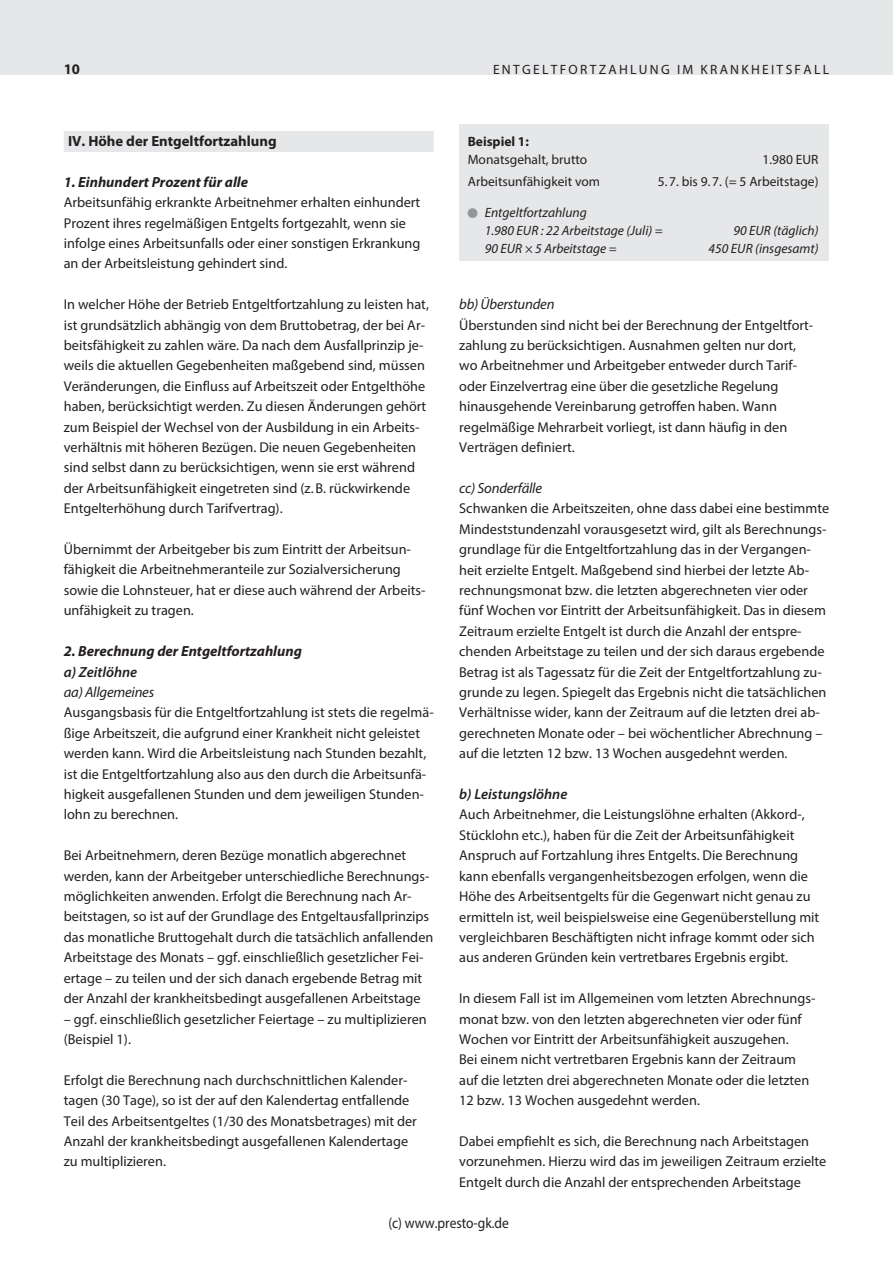
<style>
.page{position:relative;width:893px;height:1263px;background:#fff}
.page>*{position:absolute;margin:0;border:0;box-sizing:border-box;transform-origin:0 0}
.t1{font:15px "Myriad Pro";color:#231f20;scale:.9 1}
.t2{font:italic 700 14.7px "Myriad Pro";color:#231f20}
.t3{font:italic 14.7px "Myriad Pro";letter-spacing:-.015em;color:#231f20}
.t4{font:700 14.7px "Myriad Pro";color:#231f20}
.t5{font:italic 600 14.7px "Myriad Pro";color:#231f20}
.t6{font:14.25px/20.4px "Myriad Pro";color:#231f20}
.t7{font:italic 13.5px/18px "Myriad Pro";color:#231f20}
.t8{font:13.5px "Myriad Pro";color:#231f20}
.t9{font:13.5px "Myriad Pro";letter-spacing:.17em;color:#231f20}
.t10{font:700 13.5px "Myriad Pro";color:#231f20}
.s1{color:#939598}
</style>
<div class="page">
<div style="left:0;top:0;width:893px;height:75px;background:#e6e7e9"></div>
<div style="left:459px;top:125px;width:370px;height:136px;background:#e6e7e9"></div>
<div style="left:64px;top:131px;width:370px;height:21px;background:#e6e7e9"></div>
<p class="t4" style="left:64px;top:61px;width:18px">10</p>
<p class="t4" style="left:68px;top:133px;width:210px">IV. Höhe der Entgeltfortzahlung</p>
<p class="t2" style="left:64px;top:174px;width:186px">1. Einhundert Prozent für alle</p>
<p class="t6" style="left:64px;top:192px;width:358px">Arbeitsunfähig erkrankte Arbeitnehmer erhalten einhundert Prozent ihres regelmäßigen Entgelts fortgezahlt, wenn sie infolge eines Arbeitsunfalls oder einer sonstigen Erkrankung an der Arbeitsleistung gehindert sind.</p>
<p class="t6" style="left:64px;top:294px;width:367px">In welcher Höhe der Betrieb Entgeltfortzahlung zu leisten hat, ist grundsätzlich abhängig von dem Bruttobetrag, der bei Ar&shy;beitsfähigkeit zu zahlen wäre. Da nach dem Ausfallprinzip je&shy;weils die aktuellen Gegebenheiten maßgebend sind, müssen Veränderungen, die Einfluss auf Arbeitszeit oder Entgelthöhe haben, berücksichtigt werden. Zu diesen Änderungen gehört zum Beispiel der Wechsel von der Ausbildung in ein Arbeits&shy;verhältnis mit höheren Bezügen. Die neuen Gegebenheiten sind selbst dann zu berücksichtigen, wenn sie erst während der Arbeitsunfähigkeit eingetreten sind (z.B. rückwirkende Entgelterhöhung durch Tarifvertrag).</p>
<p class="t6" style="left:64px;top:539px;width:363px">Übernimmt der Arbeitgeber bis zum Eintritt der Arbeitsun&shy;fähigkeit die Arbeitnehmeranteile zur Sozialversicherung sowie die Lohnsteuer, hat er diese auch während der Arbeits&shy;unfähigkeit zu tragen.</p>
<p class="t2" style="left:64px;top:643px;width:240px">2. Berechnung der Entgeltfortzahlung</p>
<p class="t5" style="left:64px;top:662px;width:75px">a) Zeitlöhne</p>
<p class="t3" style="left:64px;top:683px;width:92px">aa) Allgemeines</p>
<p class="t6" style="left:64px;top:702px;width:371px">Ausgangsbasis für die Entgeltfortzahlung ist stets die regelmä&shy;ßige Arbeitszeit, die aufgrund einer Krankheit nicht geleistet werden kann. Wird die Arbeitsleistung nach Stunden bezahlt, ist die Entgeltfortzahlung also aus den durch die Arbeitsunfä&shy;higkeit ausgefallenen Stunden und dem jeweiligen Stunden&shy;lohn zu berechnen.</p>
<p class="t6" style="left:64px;top:845px;width:371px">Bei Arbeitnehmern, deren Bezüge monatlich abgerechnet werden, kann der Arbeitgeber unterschiedliche Berechnungs&shy;möglichkeiten anwenden. Erfolgt die Berechnung nach Ar&shy;beitstagen, so ist auf der Grundlage des Entgeltausfallprinzips das monatliche Bruttogehalt durch die tatsächlich anfallenden Arbeitstage des Monats – ggf. einschließlich gesetzlicher Fei&shy;ertage – zu teilen und der sich danach ergebende Betrag mit der Anzahl der krankheitsbedingt ausgefallenen Arbeitstage</p>
<p class="t6" style="left:64px;top:1008px;width:364px">– ggf. einschließlich gesetzlicher Feiertage – zu multiplizieren (Beispiel 1).</p>
<p class="t6" style="left:64px;top:1069px;width:355px">Erfolgt die Berechnung nach durchschnittlichen Kalender&shy;tagen (30 Tage), so ist der auf den Kalendertag entfallende Teil des Arbeitsentgeltes (1/30 des Monatsbetrages) mit der Anzahl der krankheitsbedingt ausgefallenen Kalendertage zu multiplizieren.</p>
<p class="t9" style="left:493px;top:62px;width:338px">ENTGELTFORTZAHLUNG IM KRANKHEITSFALL</p>
<p class="t10" style="left:468px;top:134px;width:63px">Beispiel 1:</p>
<p class="t8" style="left:468px;top:151px;width:121px">Monatsgehalt, brutto</p>
<p class="t8" style="left:763px;top:151px;width:57px">1.980 EUR</p>
<p class="t8" style="left:468px;top:173px;width:134px">Arbeitsunfähigkeit vom</p>
<p class="t8" style="left:658px;top:173px;width:162px">5.7. bis 9.7. (= 5 Arbeitstage)</p>
<p class="t7" style="left:485px;top:203px;width:179px;text-indent:-17px"><span class="s1">■</span> Entgeltfortzahlung<br>1.980 EUR : 22 Arbeitstage (Juli) =</p>
<p class="t7" style="left:733px;top:221px;width:87px">90 EUR (täglich)</p>
<p class="t7" style="left:485px;top:239px;width:134px">90 EUR × 5 Arbeitstage =</p>
<p class="t7" style="left:708px;top:239px;width:112px">450 EUR (insgesamt)</p>
<p class="t3" style="left:459px;top:295px;width:97px">bb) Überstunden</p>
<p class="t6" style="left:459px;top:314px;width:356px">Überstunden sind nicht bei der Berechnung der Entgeltfort&shy;zahlung zu berücksichtigen. Ausnahmen gelten nur dort, wo Arbeitnehmer und Arbeitgeber entweder durch Tarif&shy;oder Einzelvertrag eine über die gesetzliche Regelung hinausgehende Vereinbarung getroffen haben. Wann regelmäßige Mehrarbeit vorliegt, ist dann häufig in den Verträgen definiert.</p>
<p class="t3" style="left:459px;top:479px;width:84px">cc) Sonderfälle</p>
<p class="t6" style="left:459px;top:498px;width:371px">Schwanken die Arbeitszeiten, ohne dass dabei eine bestimmte Mindeststundenzahl vorausgesetzt wird, gilt als Berechnungs&shy;grundlage für die Entgeltfortzahlung das in der Vergangen&shy;heit erzielte Entgelt. Maßgebend sind hierbei der letzte Ab&shy;rechnungsmonat bzw. die letzten abgerechneten vier oder fünf Wochen vor Eintritt der Arbeitsunfähigkeit. Das in diesem Zeitraum erzielte Entgelt ist durch die Anzahl der entspre&shy;chenden Arbeitstage zu teilen und der sich daraus ergebende Betrag ist als Tagessatz für die Zeit der Entgeltfortzahlung zu&shy;grunde zu legen. Spiegelt das Ergebnis nicht die tatsächlichen Verhältnisse wider, kann der Zeitraum auf die letzten drei ab&shy;gerechneten Monate oder – bei wöchentlicher Abrechnung – auf die letzten 12 bzw. 13 Wochen ausgedehnt werden.</p>
<p class="t5" style="left:459px;top:785px;width:110px">b) Leistungslöhne</p>
<p class="t6" style="left:459px;top:804px;width:362px">Auch Arbeitnehmer, die Leistungslöhne erhalten (Akkord-, Stücklohn etc.), haben für die Zeit der Arbeitsunfähigkeit Anspruch auf Fortzahlung ihres Entgelts. Die Berechnung kann ebenfalls vergangenheitsbezogen erfolgen, wenn die Höhe des Arbeitsentgelts für die Gegenwart nicht genau zu ermitteln ist, weil beispielsweise eine Gegenüberstellung mit vergleichbaren Beschäftigten nicht infrage kommt oder sich aus anderen Gründen kein vertretbares Ergebnis ergibt.</p>
<p class="t6" style="left:459px;top:988px;width:358px">In diesem Fall ist im Allgemeinen vom letzten Abrechnungs&shy;monat bzw. von den letzten abgerechneten vier oder fünf Wochen vor Eintritt der Arbeitsunfähigkeit auszugehen.<br>Bei einem nicht vertretbaren Ergebnis kann der Zeitraum auf die letzten drei abgerechneten Monate oder die letzten 12 bzw. 13 Wochen ausgedehnt werden.</p>
<p class="t6" style="left:459px;top:1131px;width:369px">Dabei empfiehlt es sich, die Berechnung nach Arbeitstagen vorzunehmen. Hierzu wird das im jeweiligen Zeitraum erzielte<br>Entgelt durch die Anzahl der entsprechenden Arbeitstage</p>
<p class="t1" style="left:388px;top:1213px;width:135px">(c) www.presto-gk.de</p>
</div>
